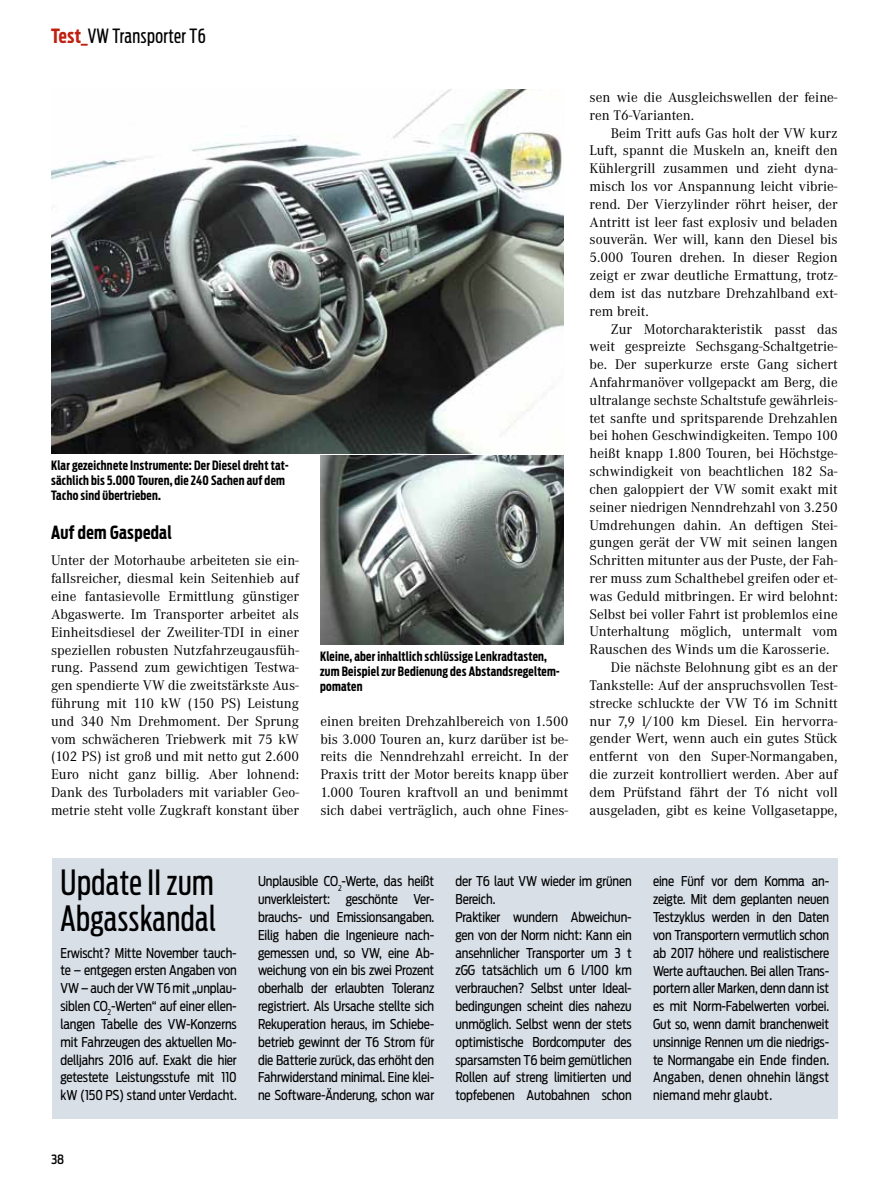
<style>
.page{position:relative;width:893px;height:1191px;background:#fff}
.page>*{position:absolute;margin:0;border:0;box-sizing:border-box;transform-origin:0 0}
.t1{font:34.5px/36px "Antenna Extra Cond";letter-spacing:.015em;color:#000}
.t2{font:19.5px "Antenna Extra Cond";letter-spacing:.02em;color:#000}
.t3{font:700 18px "Antenna Extra Cond";letter-spacing:.02em;color:#000}
.t4{font:14.55px/17.9px "Corporate A";color:#000;text-align:justify}
.t5{font:13.5px/17.9px "Antenna Cond";letter-spacing:-.01em;color:#000;text-align:justify;scale:.95 1}
.t6{font:700 12.75px/15px "Antenna Extra Cond";letter-spacing:.02em;color:#000}
.t7{font:500 12.75px "Antenna Cond";color:#000;scale:.95 1}
.s1{font-weight:700;color:#c02010}
</style>
<div class="page">
<div style="left:52px;top:858px;width:786px;height:260px;background:#d8dfe7"></div>
<img style="left:51px;top:89px;width:512px;height:364px">
<img style="left:320px;top:456px;width:243px;height:188px">
<h2 class="t2" style="left:51px;top:24px;width:156px"><span class="s1">Test_</span>VW Transporter T6</h2>
<p class="t6" style="left:51px;top:458px;width:239px">Klar gezeichnete Instrumente: Der Diesel dreht tat&shy;sächlich bis 5.000 Touren, die 240 Sachen auf dem<br>Tacho sind übertrieben.</p>
<p class="t3" style="left:51px;top:522px;width:122px">Auf dem Gaspedal</p>
<p class="t4" style="left:51px;top:552px;width:250px">Unter der Motorhaube arbeiteten sie ein&shy;fallsreicher, diesmal kein Seitenhieb auf eine fantasievolle Ermittlung günstiger Abgaswerte. Im Transporter arbeitet als Einheitsdiesel der Zweiliter-TDI in einer speziellen robusten Nutzfahrzeugausfüh&shy;rung. Passend zum gewichtigen Testwa&shy;gen spendierte VW die zweitstärkste Aus&shy;führung mit 110 kW (150 PS) Leistung und 340 Nm Drehmoment. Der Sprung vom schwächeren Triebwerk mit 75 kW (102 PS) ist groß und mit netto gut 2.600<br>Euro nicht ganz billig. Aber lohnend:<br>Dank des Turboladers mit variabler Geo&shy;metrie steht volle Zugkraft konstant über</p>
<p class="t6" style="left:320px;top:649px;width:241px">Kleine, aber inhaltlich schlüssige Lenkradtasten, zum Beispiel zur Bedienung des Abstandsregeltem&shy;pomaten</p>
<p class="t4" style="left:320px;top:712px;width:250px">einen breiten Drehzahlbereich von 1.500 bis 3.000 Touren an, kurz darüber ist be&shy;reits die Nenndrehzahl erreicht. In der Praxis tritt der Motor bereits knapp über 1.000 Touren kraftvoll an und benimmt sich dabei verträglich, auch ohne Fines-</p>
<p class="t4" style="left:590px;top:89px;width:250px">sen wie die Ausgleichswellen der feine&shy;ren T6-Varianten.</p>
<p class="t4" style="left:590px;top:124px;width:250px;text-indent:21px">Beim Tritt aufs Gas holt der VW kurz Luft, spannt die Muskeln an, kneift den Kühlergrill zusammen und zieht dyna&shy;misch los vor Anspannung leicht vibrie&shy;rend. Der Vierzylinder röhrt heiser, der Antritt ist leer fast explosiv und beladen souverän. Wer will, kann den Diesel bis 5.000 Touren drehen. In dieser Region zeigt er zwar deutliche Ermattung, trotz&shy;dem ist das nutzbare Drehzahlband ext&shy;rem breit.</p>
<p class="t4" style="left:611px;top:320px;width:228px">Zur Motorcharakteristik passt das</p>
<p class="t4" style="left:590px;top:338px;width:250px">weit gespreizte Sechsgang-Schaltgetrie-</p>
<p class="t4" style="left:590px;top:356px;width:250px">be. Der superkurze erste Gang sichert</p>
<p class="t4" style="left:590px;top:373px;width:250px">Anfahrmanöver vollgepackt am Berg, die</p>
<p class="t4" style="left:590px;top:391px;width:250px">ultralange sechste Schaltstufe gewährleis-</p>
<p class="t4" style="left:590px;top:409px;width:250px">tet sanfte und spritsparende Drehzahlen</p>
<p class="t4" style="left:590px;top:427px;width:250px">bei hohen Geschwindigkeiten. Tempo 100</p>
<p class="t4" style="left:590px;top:445px;width:250px">heißt knapp 1.800 Touren, bei Höchstge-</p>
<p class="t4" style="left:590px;top:463px;width:250px">schwindigkeit von beachtlichen 182 Sa-</p>
<p class="t4" style="left:590px;top:480px;width:250px">chen galoppiert der VW somit exakt mit</p>
<p class="t4" style="left:590px;top:498px;width:250px">seiner niedrigen Nenndrehzahl von 3.250</p>
<p class="t4" style="left:590px;top:516px;width:250px">Umdrehungen dahin. An deftigen Stei-</p>
<p class="t4" style="left:590px;top:534px;width:250px">gungen gerät der VW mit seinen langen</p>
<p class="t4" style="left:590px;top:552px;width:250px">Schritten mitunter aus der Puste, der Fah-</p>
<p class="t4" style="left:590px;top:569px;width:250px">rer muss zum Schalthebel greifen oder et-</p>
<p class="t4" style="left:590px;top:587px;width:250px">was Geduld mitbringen. Er wird belohnt:</p>
<p class="t4" style="left:590px;top:605px;width:249px">Selbst bei voller Fahrt ist problemlos eine</p>
<p class="t4" style="left:590px;top:623px;width:250px">Unterhaltung möglich, untermalt vom</p>
<p class="t4" style="left:590px;top:641px;width:241px">Rauschen des Winds um die Karosserie.</p>
<p class="t4" style="left:611px;top:658px;width:228px">Die nächste Belohnung gibt es an der</p>
<p class="t4" style="left:590px;top:676px;width:250px">Tankstelle: Auf der anspruchsvollen Test-</p>
<p class="t4" style="left:590px;top:694px;width:250px">strecke schluckte der VW T6 im Schnitt</p>
<p class="t4" style="left:590px;top:712px;width:250px">nur 7,9 l/100 km Diesel. Ein hervorra-</p>
<p class="t4" style="left:590px;top:730px;width:250px">gender Wert, wenn auch ein gutes Stück</p>
<p class="t4" style="left:590px;top:747px;width:250px">entfernt von den Super-Normangaben,</p>
<p class="t4" style="left:590px;top:765px;width:250px">die zurzeit kontrolliert werden. Aber auf</p>
<p class="t4" style="left:590px;top:783px;width:250px">dem Prüfstand fährt der T6 nicht voll</p>
<p class="t4" style="left:590px;top:801px;width:250px">ausgeladen, gibt es keine Vollgasetappe,</p>
<h1 class="t1" style="left:61px;top:864px;width:157px">Update II zum<br>Abgasskandal</h1>
<p class="t5" style="left:61px;top:943px;width:187px">Erwischt? Mitte November tauch&shy;te – entgegen ersten Angaben von VW – auch der VW T6 mit „unplau&shy;siblen CO<sub>2</sub>-Werten“ auf einer ellen&shy;langen Tabelle des VW-Konzerns mit Fahrzeugen des aktuellen Mo&shy;delljahrs 2016 auf. Exakt die hier getestete Leistungsstufe mit 110 kW (150 PS) stand unter Verdacht.</p>
<p class="t7" style="left:51px;top:1151px;width:15px">38</p>
<p class="t5" style="left:258px;top:872px;width:187px">Unplausible CO<sub>2</sub>-Werte, das heißt unverkleistert: geschönte Ver&shy;brauchs- und Emissionsangaben.<br>Eilig haben die Ingenieure nach&shy;gemessen und, so VW, eine Ab&shy;weichung von ein bis zwei Prozent oberhalb der erlaubten Toleranz registriert. Als Ursache stellte sich Rekuperation heraus, im Schiebe&shy;betrieb gewinnt der T6 Strom für die Batterie zurück, das erhöht den Fahrwiderstand minimal. Eine klei&shy;ne Software-Änderung, schon war</p>
<p class="t5" style="left:455px;top:872px;width:187px;text-align:left">der T6 laut VW wieder im grünen<br>Bereich.<br>Praktiker wundern Abweichun&shy;gen von der Norm nicht: Kann ein ansehnlicher Transporter um 3 t zGG tatsächlich um 6 l/100 km verbrauchen? Selbst unter Ideal&shy;bedingungen scheint dies nahezu unmöglich. Selbst wenn der stets optimistische Bordcomputer des sparsamsten T6 beim gemütlichen<br>Rollen auf streng limitierten und topfebenen Autobahnen schon</p>
<p class="t5" style="left:653px;top:872px;width:187px">eine Fünf vor dem Komma an&shy;zeigte. Mit dem geplanten neuen Testzyklus werden in den Daten von Transportern vermutlich schon ab 2017 höhere und realistischere Werte auftauchen. Bei allen Trans&shy;portern aller Marken, denn dann ist es mit Norm-Fabelwerten vorbei.<br>Gut so, wenn damit branchenweit unsinnige Rennen um die niedrigs&shy;te Normangabe ein Ende finden.<br>Angaben, denen ohnehin längst niemand mehr glaubt.</p>
</div>
